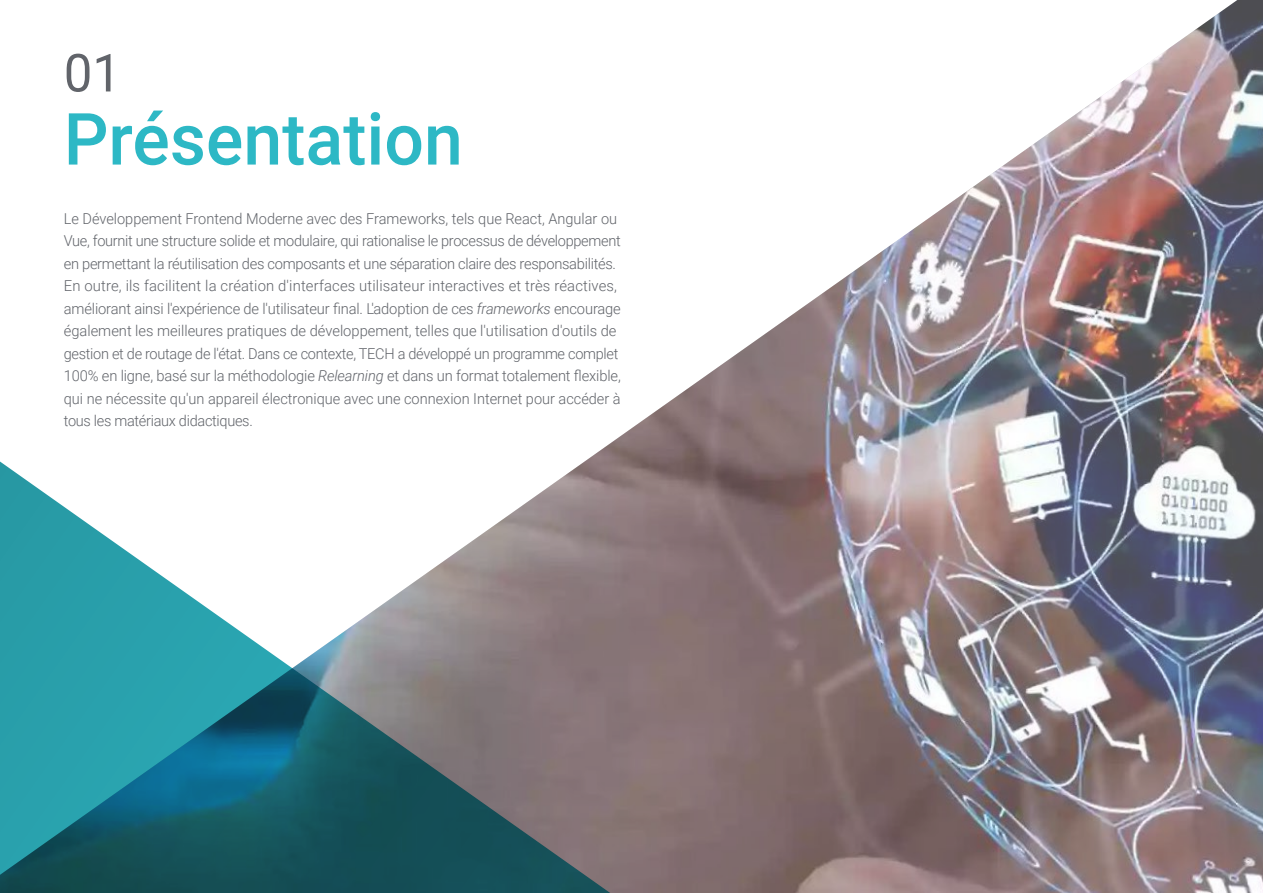
<style>
.page{position:relative;width:1263px;height:893px;background:#fff}
.page>*{position:absolute;margin:0;border:0;box-sizing:border-box;transform-origin:0 0}
.t1{font:500 72px "Roboto";color:#2db8c5}
.t2{font:52.5px "Roboto";color:#61646a}
.t3{font:300 15px/22.5px "Roboto";letter-spacing:-.01em;color:#61646a}
.s1{font-style:italic}
</style>
<div class="page">
<img style="left:606px;top:0;width:657px;height:893px">
<svg style="left:0;top:446px;width:640px;height:447px"></svg>
<h2 class="t2" style="left:64px;top:36px;width:59px">01</h2>
<h1 class="t1" style="left:64px;top:89px;width:401px">Présentation</h1>
<p class="t3" style="left:64px;top:207px;width:559px">Le Développement Frontend Moderne avec des Frameworks, tels que React, Angular ou Vue, fournit une structure solide et modulaire, qui rationalise le processus de développement en permettant la réutilisation des composants et une séparation claire des responsabilités.<br>En outre, ils facilitent la création d'interfaces utilisateur interactives et très réactives, améliorant ainsi l'expérience de l'utilisateur final. L'adoption de ces <span class="s1">frameworks</span> encourage également les meilleures pratiques de développement, telles que l'utilisation d'outils de gestion et de routage de l'état. Dans ce contexte, TECH a développé un programme complet 100% en ligne, basé sur la méthodologie <span class="s1">Relearning</span> et dans un format totalement flexible, qui ne nécessite qu'un appareil électronique avec une connexion Internet pour accéder à tous les matériaux didactiques.</p>
</div>
